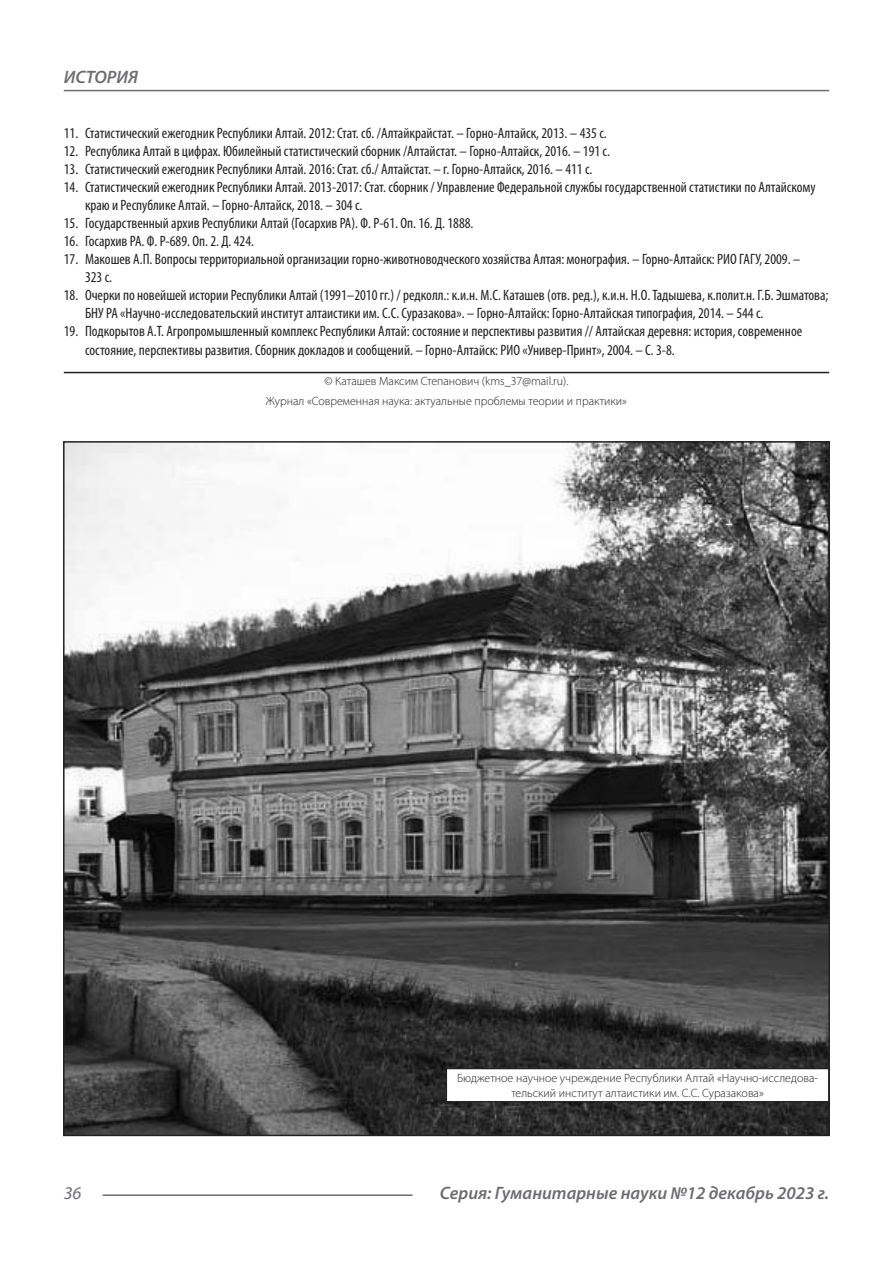
<style>
.page{position:relative;width:893px;height:1263px;background:#fff}
.page>*{position:absolute;margin:0;border:0;box-sizing:border-box;transform-origin:0 0}
.t1{font:italic 600 18px "Myriad Pro";color:#6c6d70}
.t2{font:italic 18px "Myriad Pro";color:#6c6d70}
.t3{font:condensed 15px/18px "Myriad Pro";color:#231f20}
.Автор_копирайт{font:300 12px/14.4px "Myriad Pro";color:#231f20;text-align:center}
</style>
<div class="page">
<hr style="left:103px;top:1194px;width:309px;height:2px;background:#6c6d70">
<hr style="left:64px;top:90px;width:765px;height:1px;background:#6c6d70">
<hr style="left:64px;top:372px;width:765px;height:1px;background:#231f20">
<img style="left:66px;top:444px;width:761px;height:689px">
<div style="left:446px;top:1069px;width:383px;height:32px;background:#fff"></div>
<div style="left:446px;top:1068px;width:383px;height:34px;border:1px solid #231f20"></div>
<p class="t1" style="left:64px;top:66px;width:76px">ИСТОРИЯ</p>
<p class="t3" style="left:64px;top:124px;width:545px">11. Статистический ежегодник Республики Алтай. 2012: Стат. сб. /Алтайкрайстат. – Горно-Алтайск, 2013. – 435 с.</p>
<p class="t3" style="left:64px;top:142px;width:548px">12. Республика Алтай в цифрах. Юбилейный статистический сборник /Алтайстат. – Горно-Алтайск, 2016. – 191 с.</p>
<p class="t3" style="left:64px;top:160px;width:530px">13. Статистический ежегодник Республики Алтай. 2016: Стат. сб./ Алтайстат. – г. Горно-Алтайск, 2016. – 411 c.</p>
<p class="t3" style="left:85px;top:178px;width:732px;text-indent:-21px">14. Статистический ежегодник Республики Алтай. 2013-2017: Стат. сборник / Управление Федеральной службы государственной статистики по Алтайскому краю и Республике Алтай. – Горно-Алтайск, 2018. – 304 с.</p>
<p class="t3" style="left:64px;top:214px;width:411px">15. Государственный архив Республики Алтай (Госархив РА). Ф. Р-61. Оп. 16. Д. 1888.</p>
<p class="t3" style="left:64px;top:232px;width:192px">16. Госархив РА. Ф. Р-689. Оп. 2. Д. 424.</p>
<p class="t3" style="left:85px;top:250px;width:717px;text-indent:-21px">17. Макошев А.П. Вопросы территориальной организации горно-животноводческого хозяйства Алтая: монография. – Горно-Алтайск: РИО ГАГУ, 2009. –<br>323 с.</p>
<p class="t3" style="left:85px;top:286px;width:745px;text-indent:-21px">18. Очерки по новейшей истории Республики Алтай (1991–2010 гг.) / редколл.: к.и.н. М.С. Каташев (отв. ред.), к.и.н. Н.О. Тадышева, к.полит.н. Г.Б. Эшматова;<br>БНУ РА «Научно-исследовательский институт алтаистики им. С.С. Суразакова». – Горно-Алтайск: Горно-Алтайская типография, 2014. – 544 с.</p>
<p class="t3" style="left:85px;top:322px;width:719px;text-indent:-21px">19. Подкорытов А.Т. Агропромышленный комплекс Республики Алтай: состояние и перспективы развития // Алтайская деревня: история, современное состояние, перспективы развития. Сборник докладов и сообщений. – Горно-Алтайск: РИО «Универ-Принт», 2004. – С. 3-8.</p>
<p class="Автор_копирайт" style="left:324px;top:373px;width:245px">© Каташев Максим Степанович (kms_37@mail.ru).</p>
<p class="Автор_копирайт" style="left:266px;top:393px;width:363px">Журнал «Современная наука: актуальные проблемы теории и практики»</p>
<p class="Автор_копирайт" style="left:457px;top:1071px;width:362px">Бюджетное научное учреждение Республики Алтай «Научно-исследова&shy;тельский институт алтаистики им. С.С. Суразакова»</p>
<p class="t2" style="left:64px;top:1182px;width:19px">36</p>
<p class="t1" style="left:440px;top:1182px;width:391px">Серия: Гуманитарные науки №12 декабрь 2023 г.</p>
</div>
